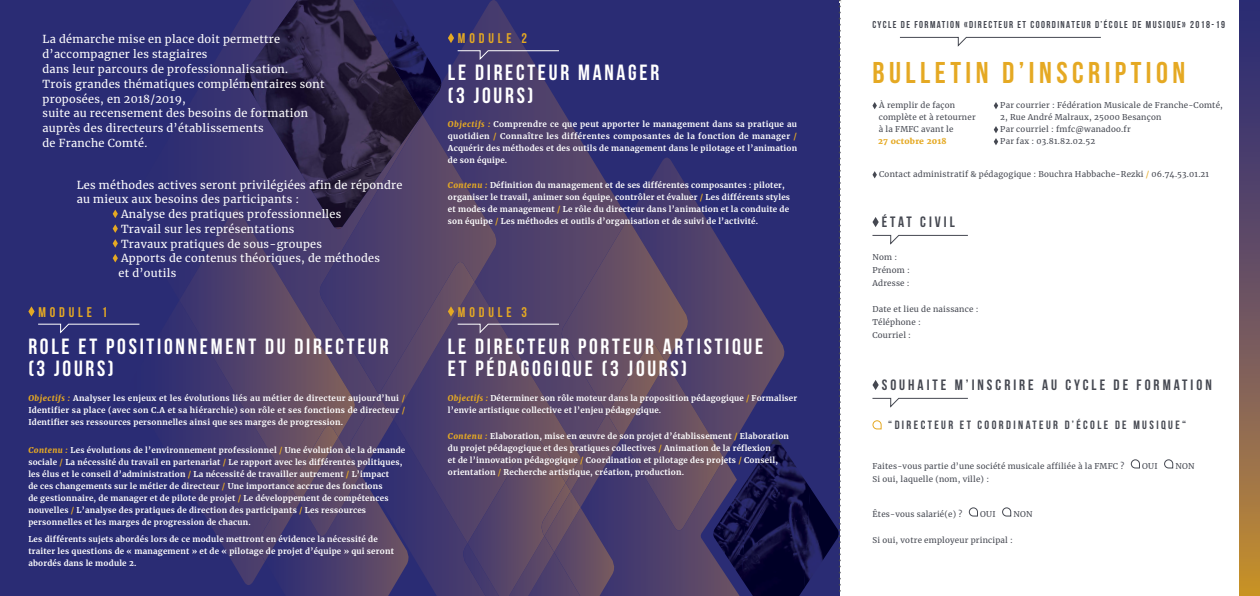
<style>
.page{position:relative;width:1260px;height:596px;background:#fff}
.page>*{position:absolute;margin:0;border:0;box-sizing:border-box;transform-origin:0 0}
.t1{font:30px "Bebas Neue";letter-spacing:.15em;color:#e5a923}
.t2{font:22px/22px "Bebas Neue";letter-spacing:.125em;color:#fff}
.t3{font:15px "Bebas Neue";letter-spacing:.2em;color:#454851}
.t4{font:700 14px "Bebas Neue";letter-spacing:.275em;color:#e5a923}
.t5{font:12px "Bebas Neue";letter-spacing:.2em;color:#454851}
.t6{font:11px/14.8px "Merriweather";letter-spacing:.025em;color:#fff}
.t7{font:10px "Bebas Neue";letter-spacing:.14em;color:#454851}
.t8{font:700 8px/12px "Merriweather";letter-spacing:.025em;color:#fff}
.t9{font:8px/12px "Merriweather";letter-spacing:.025em;color:#454851}
.t10{font:800 8px "Merriweather";letter-spacing:.025em;color:#e5a923}
.s1{font-weight:900;font-style:italic;color:#e5a923}
.s2{font-weight:900;color:#e5a923}
.s3{color:#e5a923}
</style>
<div class="page">
<div style="left:0;top:0;width:839px;height:595px;background:#2a2c74"></div>
<svg style="left:208px;top:0;width:215px;height:209px"></svg>
<img style="left:357px;top:394px;width:22px;height:25px">
<svg style="left:291px;top:419px;width:170px;height:176px"></svg>
<img style="left:300px;top:437px;width:61px;height:98px">
<svg style="left:188px;top:486px;width:77px;height:98px"></svg>
<img style="left:179px;top:209px;width:178px;height:277px">
<img style="left:255px;top:486px;width:45px;height:75px">
<img style="left:290px;top:425px;width:48px;height:77px">
<svg style="left:629px;top:158px;width:156px;height:279px"></svg>
<img style="left:666px;top:362px;width:58px;height:75px">
<svg style="left:423px;top:0;width:205px;height:282px"></svg>
<img style="left:394px;top:282px;width:177px;height:261px">
<img style="left:317px;top:115px;width:182px;height:279px">
<img style="left:379px;top:262px;width:96px;height:157px">
<img style="left:559px;top:218px;width:131px;height:195px">
<img style="left:571px;top:413px;width:36px;height:24px">
<img style="left:607px;top:342px;width:59px;height:95px">
<svg style="left:566px;top:437px;width:173px;height:158px;background:#554469"></svg>
<img style="left:461px;top:543px;width:7px;height:52px">
<img style="left:566px;top:507px;width:51px;height:88px">
<img style="left:468px;top:435px;width:98px;height:160px">
<img style="left:544px;top:491px;width:37px;height:61px">
<img style="left:539px;top:482px;width:32px;height:53px">
<img style="left:245px;top:78px;width:177px;height:151px">
<img style="left:353px;top:0;width:88px;height:114px">
<img style="left:245px;top:0;width:52px;height:79px">
<img style="left:424px;top:83px;width:17px;height:29px">
<svg style="left:771px;top:439px;width:10px;height:5px"></svg>
<img style="left:742px;top:444px;width:68px;height:151px">
<img style="left:713px;top:478px;width:35px;height:100px">
<img style="left:804px;top:487px;width:35px;height:101px">
<svg style="left:1239px;top:0;width:21px;height:595px;background:#70565b"></svg>
<svg style="left:872px;top:102px;width:5px;height:7px"></svg>
<svg style="left:872px;top:171px;width:5px;height:7px"></svg>
<svg style="left:994px;top:102px;width:4px;height:7px"></svg>
<svg style="left:994px;top:126px;width:4px;height:19px"></svg>
<svg style="left:872px;top:420px;width:10px;height:9px"></svg>
<svg style="left:1130px;top:459px;width:10px;height:9px"></svg>
<svg style="left:1164px;top:459px;width:10px;height:9px"></svg>
<svg style="left:968px;top:507px;width:10px;height:9px"></svg>
<svg style="left:1002px;top:507px;width:10px;height:9px"></svg>
<svg style="left:900px;top:36px;width:201px;height:11px"></svg>
<svg style="left:872px;top:234px;width:96px;height:11px"></svg>
<svg style="left:872px;top:397px;width:96px;height:11px"></svg>
<svg style="left:872px;top:217px;width:7px;height:10px"></svg>
<svg style="left:872px;top:380px;width:7px;height:10px"></svg>
<svg style="left:38px;top:323px;width:102px;height:11px"></svg>
<svg style="left:457px;top:50px;width:103px;height:11px"></svg>
<svg style="left:457px;top:323px;width:103px;height:11px"></svg>
<svg style="left:28px;top:306px;width:7px;height:10px"></svg>
<svg style="left:448px;top:33px;width:6px;height:10px"></svg>
<svg style="left:448px;top:306px;width:6px;height:10px"></svg>
<svg style="left:839px;top:0;width:3px;height:596px"></svg>
<svg style="left:113px;top:209px;width:5px;height:9px"></svg>
<svg style="left:113px;top:224px;width:5px;height:9px"></svg>
<svg style="left:113px;top:239px;width:5px;height:8px"></svg>
<svg style="left:113px;top:254px;width:5px;height:8px"></svg>
<p class="t7" style="left:872px;top:19px;width:354px">CYCLE DE FORMATION «DIRECTEUR ET COORDINATEUR D’ÉCOLE DE MUSIQUE» 2018-19</p>
<p class="t6" style="left:43px;top:32px;width:284px">La démarche mise en place doit permettre d’accompagner les stagiaires<br>dans leur parcours de professionnalisation.<br>Trois grandes thématiques complémentaires sont proposées, en 2018/2019,<br>suite au recensement des besoins de formation auprès des directeurs d’établissements<br>de Franche Comté.</p>
<h3 class="t6" style="left:77px;top:177px;width:327px">Les méthodes actives seront privilégiées afin de répondre</h3>
<h3 class="t6" style="left:77px;top:191px;width:224px">au mieux aux besoins des participants :</h3>
<h3 class="t6" style="left:121px;top:206px;width:222px">Analyse des pratiques professionnelles</h3>
<h3 class="t6" style="left:121px;top:221px;width:175px">Travail sur les représentations</h3>
<h3 class="t6" style="left:121px;top:236px;width:203px">Travaux pratiques de sous-groupes</h3>
<h3 class="t6" style="left:121px;top:250px;width:260px">Apports de contenus théoriques, de méthodes</h3>
<h3 class="t6" style="left:118px;top:265px;width:59px">et d’outils</h3>
<h3 class="t4" style="left:458px;top:31px;width:70px">MODULE 2</h3>
<h2 class="t2" style="left:448px;top:62px;width:213px">LE DIRECTEUR MANAGER (3 JOURS)</h2>
<p class="t8" style="left:448px;top:118px;width:351px;text-align:justify"><span class="s1">Objectifs :</span> Comprendre ce que peut apporter le management dans sa pratique au quotidien <span class="s2">/</span> Connaître les différentes composantes de la fonction de manager <span class="s2">/ </span>Acquérir des méthodes et des outils de management dans le pilotage et l’animation de son équipe.</p>
<p class="t8" style="left:448px;top:179px;width:344px"><span class="s1">Contenu :</span> Définition du management et de ses différentes composantes : piloter, organiser le travail, animer son équipe, contrôler et évaluer <span class="s2">/</span> Les différents styles et modes de management <span class="s2">/</span> Le rôle du directeur dans l’animation et la conduite de son équipe <span class="s2">/</span> Les méthodes et outils d’organisation et de suivi de l’activité.</p>
<h3 class="t4" style="left:38px;top:304px;width:70px">MODULE 1</h3>
<h3 class="t4" style="left:458px;top:304px;width:70px">MODULE 3</h3>
<h2 class="t2" style="left:28px;top:335px;width:362px">ROLE ET POSITIONNEMENT DU DIRECTEUR (3 JOURS)</h2>
<h2 class="t2" style="left:448px;top:335px;width:317px">LE DIRECTEUR PORTEUR ARTISTIQUE<br>ET PÉDAGOGIQUE (3 JOURS)</h2>
<h1 class="t1" style="left:872px;top:57px;width:314px">BULLETIN D’INSCRIPTION</h1>
<p class="t9" style="left:879px;top:99px;width:98px">À remplir de façon complète et à retourner à la FMFC avant le</p>
<p class="t10" style="left:878px;top:137px;width:70px">27 octobre 2018</p>
<p class="t9" style="left:879px;top:168px;width:331px">Contact administratif &amp; pédagogique : Bouchra Habbache-Rezki <span class="s3">/</span> 06.74.53.01.21</p>
<p class="t9" style="left:1000px;top:99px;width:224px">Par courrier : Fédération Musicale de Franche-Comté, 2, Rue André Malraux, 25000 Besançon<br>Par courriel : fmfc@wanadoo.fr<br>Par fax : 03.81.82.02.52</p>
<h3 class="t3" style="left:882px;top:213px;width:75px">ÉTAT CIVIL</h3>
<p class="t9" style="left:872px;top:250px;width:39px;line-height:13px">Nom :<br>Prénom :<br>Adresse :</p>
<p class="t9" style="left:872px;top:302px;width:108px;line-height:13px">Date et lieu de naissance :<br>Téléphone :<br>Courriel :</p>
<h3 class="t3" style="left:882px;top:376px;width:332px">SOUHAITE M’INSCRIRE AU CYCLE DE FORMATION</h3>
<p class="t8" style="left:28px;top:391px;width:378px;text-align:justify"><span class="s1">Objectifs :</span> Analyser les enjeux et les évolutions liés au métier de directeur aujourd’hui <span class="s2">/ </span>Identifier sa place (avec son C.A et sa hiérarchie) son rôle et ses fonctions de directeur <span class="s2">/ </span>Identifier ses ressources personnelles ainsi que ses marges de progression.</p>
<p class="t8" style="left:28px;top:443px;width:378px"><span class="s1">Contenu :</span> Les évolutions de l’environnement professionnel <span class="s2">/</span> Une évolution de la demande sociale <span class="s2">/</span> La nécessité du travail en partenariat <span class="s2">/</span> Le rapport avec les différentes politiques, les élus et le conseil d’administration <span class="s2">/</span> La nécessité de travailler autrement <span class="s2">/</span> L’impact<br>de ces changements sur le métier de directeur <span class="s2">/</span> Une importance accrue des fonctions<br>de gestionnaire, de manager et de pilote de projet <span class="s2">/</span> Le développement de compétences nouvelles <span class="s2">/</span> L’analyse des pratiques de direction des participants <span class="s2">/</span> Les ressources personnelles et les marges de progression de chacun.</p>
<p class="t8" style="left:28px;top:532px;width:367px">Les différents sujets abordés lors de ce module mettront en évidence la nécessité de traiter les questions de « management » et de « pilotage de projet d’équipe » qui seront abordés dans le module 2.</p>
<p class="t8" style="left:448px;top:391px;width:351px"><span class="s1">Objectifs :</span> Déterminer son rôle moteur dans la proposition pédagogique <span class="s2">/</span> Formaliser l’envie artistique collective et l’enjeu pédagogique.</p>
<p class="t8" style="left:448px;top:429px;width:343px"><span class="s1">Contenu :</span> Elaboration, mise en œuvre de son projet d’établissement <span class="s2">/</span> Elaboration du projet pédagogique et des pratiques collectives <span class="s2">/</span> Animation de la réflexion<br>et de l’innovation pédagogique <span class="s2">/</span> Coordination et pilotage des projets <span class="s2">/</span> Conseil, orientation <span class="s3">/</span> Recherche artistique, création, production.</p>
<h3 class="t5" style="left:888px;top:418px;width:299px">“DIRECTEUR ET COORDINATEUR D’ÉCOLE DE MUSIQUE“</h3>
<p class="t9" style="left:872px;top:459px;width:253px">Faites-vous partie d’une société musicale affiliée à la FMFC ?</p>
<p class="t9" style="left:1142px;top:459px;width:17px">OUI</p>
<p class="t9" style="left:1176px;top:459px;width:20px">NON</p>
<p class="t9" style="left:872px;top:472px;width:118px">Si oui, laquelle (nom, ville) :</p>
<p class="t9" style="left:872px;top:507px;width:91px">Êtes-vous salarié(e) ?</p>
<p class="t9" style="left:980px;top:507px;width:17px">OUI</p>
<p class="t9" style="left:1014px;top:507px;width:20px">NON</p>
<p class="t9" style="left:872px;top:533px;width:142px">Si oui, votre employeur principal :</p>
</div>
